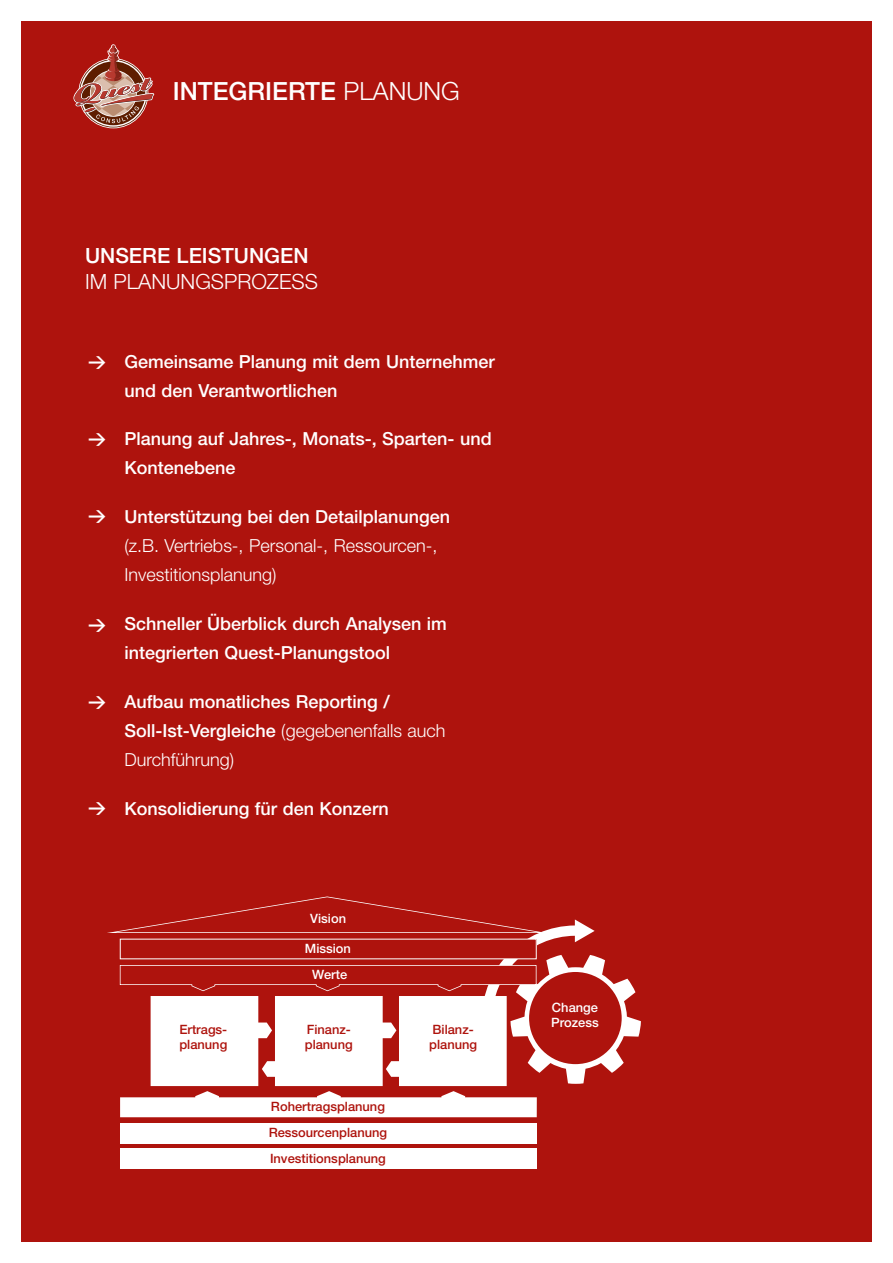
<style>
.page{position:relative;width:893px;height:1263px;background:#fff}
.page>*{position:absolute;margin:0;border:0;box-sizing:border-box;transform-origin:0 0}
.t1{font:500 25.05px "Helvetica Neue";color:#fff}
.t2{font:300 21px "Helvetica Neue";color:#fff}
.t3{font:500 21px "Helvetica Neue";color:#fff}
.t4{font:500 18px/29.1px "Helvetica Neue";color:#fff}
.t5{font:300 18px/29.1px "Helvetica Neue";color:#fff}
.t6{font:500 12.9px/14.7px "Helvetica Neue";color:#ae130d}
.t7{font:500 12.9px/14.7px "Helvetica Neue";color:#fff}
.s1{font-weight:300}
</style>
<div class="page">
<div style="left:21px;top:21px;width:851px;height:1221px;background:#ae130d"></div>
<svg style="left:73px;top:44px;width:81px;height:84px"></svg>
<div style="left:120px;top:1123px;width:417px;height:20px;background:#fff"></div>
<div style="left:120px;top:1149px;width:417px;height:20px;background:#fff"></div>
<svg style="left:107px;top:897px;width:534px;height:220px"></svg>
<div style="left:529px;top:972px;width:93px;height:92px;background:#ae130d;border-radius:50%"></div>
<h1 class="t1" style="left:173px;top:83px;width:289px">INTEGRIERTE <span class="s1">PLANUNG</span></h1>
<p class="t3" style="left:85px;top:248px;width:225px">UNSERE LEISTUNGEN</p>
<p class="t2" style="left:85px;top:274px;width:234px">IM PLANUNGSPROZESS</p>
<p class="t4" style="left:124px;top:348px;width:372px">Gemeinsame Planung mit dem Unternehmer und den Verantwortlichen</p>
<p class="t4" style="left:124px;top:426px;width:369px">Planung auf Jahres-, Monats-, Sparten- und<br>Kontenebene</p>
<p class="t4" style="left:124px;top:504px;width:327px">Unterstützung bei den Detailplanungen</p>
<p class="t5" style="left:124px;top:533px;width:314px">(z.B. Vertriebs-, Personal-, Ressourcen-,<br>Investitionsplanung)</p>
<p class="t4" style="left:124px;top:611px;width:324px">Schneller Überblick durch Analysen im integrierten Quest-Planungstool</p>
<p class="t4" style="left:124px;top:689px;width:323px">Aufbau monatliches Reporting /<br>Soll-Ist-Vergleiche <span class="s1">(gegebenenfalls auch<br>Durchführung)</span></p>
<p class="t4" style="left:124px;top:795px;width:266px">Konsolidierung für den Konzern</p>
<p class="t7" style="left:310px;top:912px;width:37px">Vision</p>
<p class="t7" style="left:305px;top:942px;width:48px">Mission</p>
<p class="t7" style="left:312px;top:968px;width:37px">Werte</p>
<p class="t6" style="left:179px;top:1024px;width:49px">Ertrags&shy;planung</p>
<p class="t6" style="left:305px;top:1024px;width:49px">Finanz&shy;planung</p>
<p class="t6" style="left:271px;top:1100px;width:115px">Rohertragsplanung</p>
<p class="t6" style="left:269px;top:1120px;width:120px;line-height:25.8px">Ressourcenplanung<br>Investitionsplanung</p>
<p class="t6" style="left:429px;top:1024px;width:49px">Bilanz&shy;planung</p>
<p class="t7" style="left:551px;top:1002px;width:49px">Change<br>Prozess</p>
</div>
